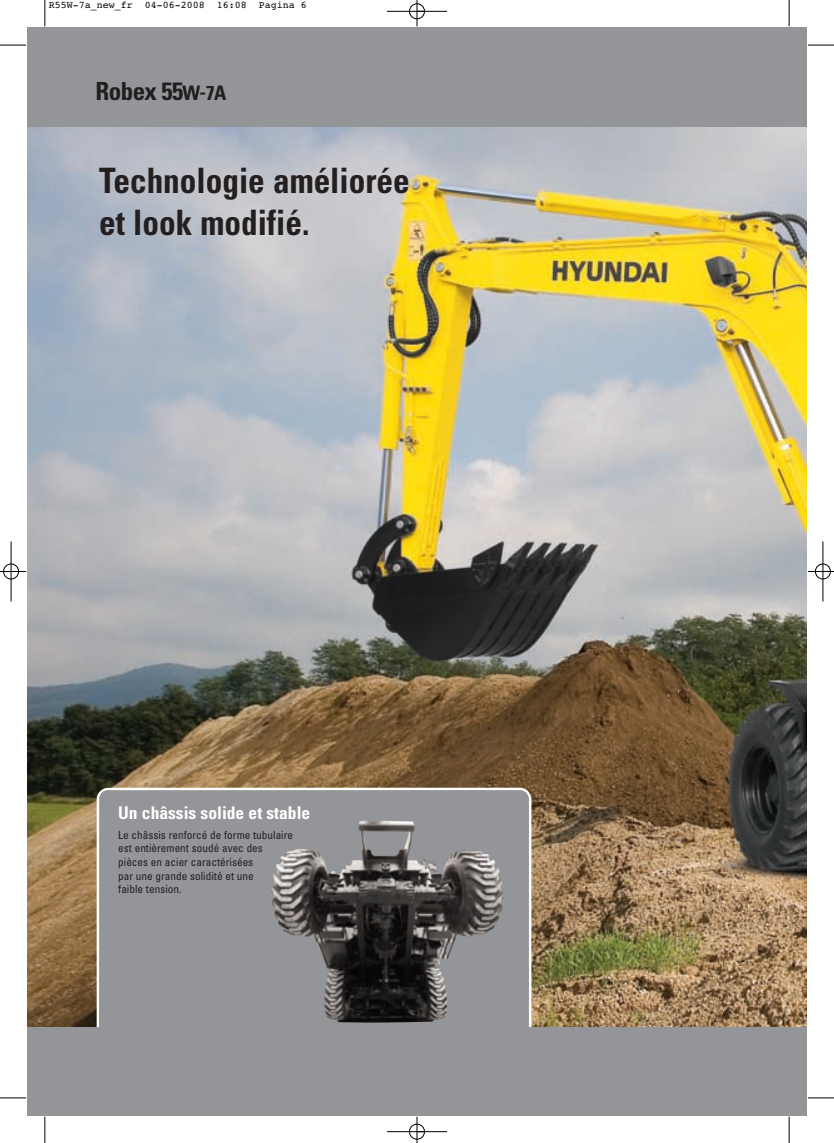
<style>
.page{position:relative;width:834px;height:1143px;background:#fff}
.page>*{position:absolute;margin:0;border:0;box-sizing:border-box;transform-origin:0 0}
.t1{font:700 condensed 35px/42px "Univers LT Std";color:#231f20;scale:.95 1}
.t2{font:700 condensed 25px "Univers LT Std";letter-spacing:-.02em;color:#231f20}
.t3{font:700 condensed 17.5px "Univers LT Std";color:#fff}
.t4{font:condensed 11.25px/13.5px "Univers LT Std";color:#231f20}
.t5{font:10px "Courier";color:#000}
.s1{font-size:20px}
</style>
<div class="page">
<img style="left:27px;top:113px;width:780px;height:914px">
<div style="left:97px;top:787px;width:434px;height:240px;background:#939598"></div>
<img style="left:272px;top:820px;width:232px;height:202px">
<div style="left:27px;top:1027px;width:780px;height:88px;background:#939598"></div>
<div style="left:28px;top:27px;width:779px;height:99px;background:#939598"></div>
<svg style="left:45px;top:0;width:1px;height:26px"></svg>
<svg style="left:0;top:45px;width:26px;height:1px"></svg>
<svg style="left:789px;top:0;width:1px;height:26px"></svg>
<svg style="left:808px;top:45px;width:26px;height:1px"></svg>
<svg style="left:45px;top:1116px;width:1px;height:26px"></svg>
<svg style="left:0;top:1097px;width:26px;height:1px"></svg>
<svg style="left:789px;top:1116px;width:1px;height:26px"></svg>
<svg style="left:808px;top:1097px;width:26px;height:1px"></svg>
<div style="left:409px;top:1123px;width:16px;height:16px;border:1px solid #fff;border-radius:50%"></div>
<div style="left:3px;top:563px;width:16px;height:16px;border:1px solid #fff;border-radius:50%"></div>
<div style="left:815px;top:563px;width:15px;height:16px;border:1px solid #fff;border-radius:50%"></div>
<hr style="left:387px;top:11px;width:60px;height:1px;background:#000">
<hr style="left:387px;top:1131px;width:60px;height:1px;background:#000">
<hr style="left:11px;top:541px;width:1px;height:60px;background:#000">
<hr style="left:822px;top:541px;width:1px;height:60px;background:#000">
<svg style="left:417px;top:0;width:1px;height:26px"></svg>
<svg style="left:417px;top:1116px;width:1px;height:26px"></svg>
<svg style="left:0;top:571px;width:26px;height:1px"></svg>
<svg style="left:808px;top:571px;width:26px;height:1px"></svg>
<div style="left:409px;top:4px;width:16px;height:15px;border:1px solid #000;border-radius:50%"></div>
<div style="left:409px;top:1124px;width:16px;height:15px;border:1px solid #000;border-radius:50%"></div>
<div style="left:3px;top:564px;width:16px;height:15px;border:1px solid #000;border-radius:50%"></div>
<div style="left:815px;top:564px;width:15px;height:15px;border:1px solid #000;border-radius:50%"></div>
<p class="t5" style="left:49px;top:1px;width:260px">R55W-7a_new_fr 04-06-2008 16:08 Pagina 6</p>
<h2 class="t2" style="left:95px;top:81px;width:133px">Robex 55<span class="s1">W-7A</span></h2>
<h1 class="t1" style="left:99px;top:162px;width:328px">Technologie améliorée et look modifié.</h1>
<h3 class="t3" style="left:118px;top:805px;width:194px">Un châssis solide et stable</h3>
<p class="t4" style="left:118px;top:828px;width:176px">Le châssis renforcé de forme tubulaire est entièrement soudé avec des pièces en acier caractérisées<br>par une grande solidité et une<br>faible tension.</p>
</div>
